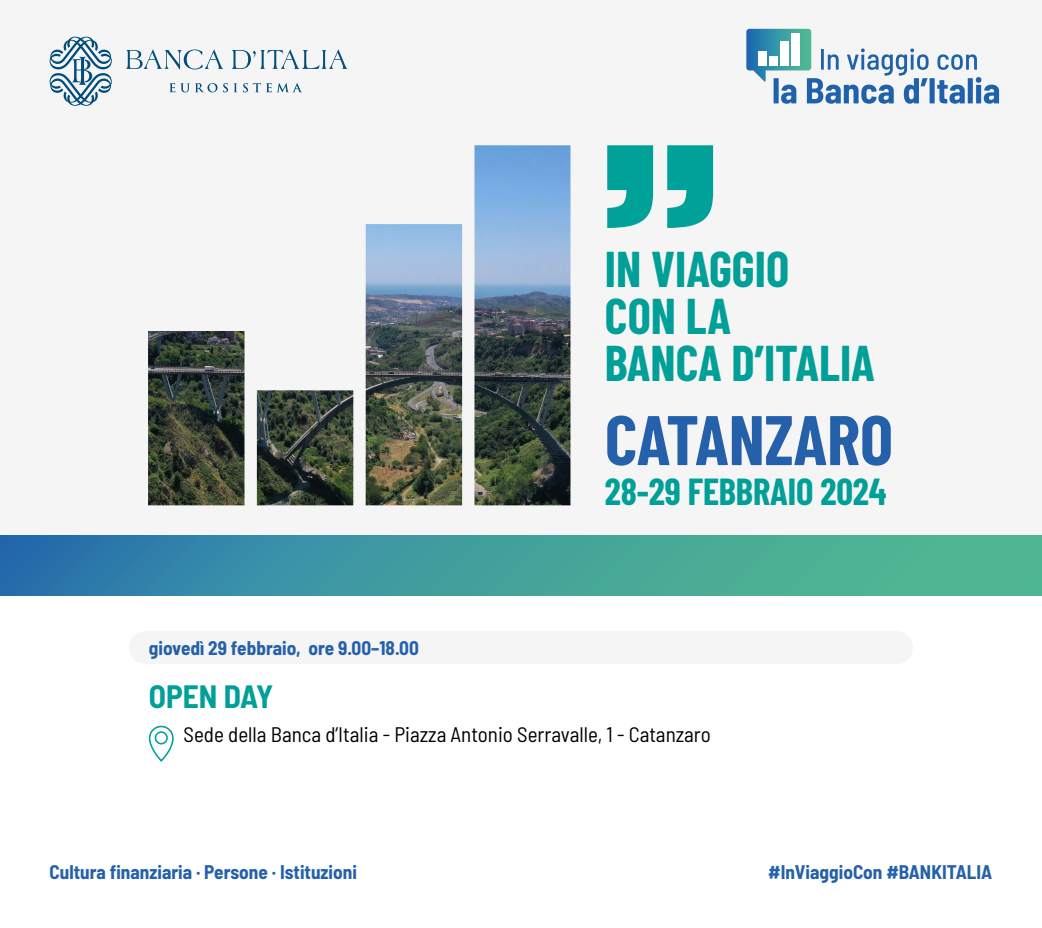
<style>
.page{position:relative;width:1042px;height:928px;background:#fff}
.page>*{position:absolute;margin:0;border:0;box-sizing:border-box;transform-origin:0 0}
.t1{font:700 70px "Barlow Condensed";color:#2561ab}
.t2{font:700 49px/47.2px "Barlow Condensed";color:#009f98}
.t3{font:700 36.75px "Barlow Condensed";letter-spacing:-.005em;color:#009f98}
.t4{font:700 semi-condensed 31.5px "Barlow";color:#009f98}
.testo_corrente{font:semi-condensed 21px "Barlow";color:#000}
.testo_corrente-2{font:700 semi-condensed 19.25px "Barlow";color:#2561ab}
</style>
<div class="page">
<div style="left:129px;top:631px;width:784px;height:33px;background:#f5f5f5;border-radius:17px"></div>
<svg style="left:148px;top:725px;width:26px;height:37px"></svg>
<div style="left:0;top:0;width:1042px;height:536px;background:#f5f5f5"></div>
<svg style="left:0;top:536px;width:1042px;height:59px;background:#409c9d"></svg>
<img style="left:148px;top:145px;width:422px;height:360px">
<svg style="left:607px;top:145px;width:106px;height:83px"></svg>
<svg style="left:746px;top:29px;width:253px;height:75px"></svg>
<svg style="left:126px;top:49px;width:97px;height:20px"></svg>
<svg style="left:232px;top:49px;width:115px;height:20px"></svg>
<svg style="left:169px;top:83px;width:48px;height:9px"></svg>
<svg style="left:223px;top:83px;width:5px;height:9px"></svg>
<svg style="left:234px;top:83px;width:3px;height:9px"></svg>
<svg style="left:243px;top:83px;width:59px;height:9px"></svg>
<svg style="left:50px;top:37px;width:62px;height:69px"></svg>
<h2 class="testo_corrente-2" style="left:149px;top:634px;width:271px">giovedì 29 febbraio, ore 9.00–18.00</h2>
<h2 class="t4" style="left:149px;top:674px;width:126px">OPEN DAY</h2>
<h1 class="t2" style="left:605px;top:242px;width:271px">IN VIAGGIO<br>CON LA<br>BANCA D’ITALIA</h1>
<h1 class="t1" style="left:605px;top:390px;width:290px">CATANZARO</h1>
<h1 class="t3" style="left:605px;top:466px;width:283px">28-29 FEBBRAIO 2024</h1>
<p class="testo_corrente" style="left:184px;top:719px;width:529px">Sede della Banca d’Italia - Piazza Antonio Serravalle, 1 - Catanzaro</p>
<p class="testo_corrente-2" style="left:50px;top:858px;width:309px">Cultura finanziaria · Persone · Istituzioni</p>
<p class="testo_corrente-2" style="left:768px;top:858px;width:226px">#InViaggioCon #BANKITALIA</p>
</div>
